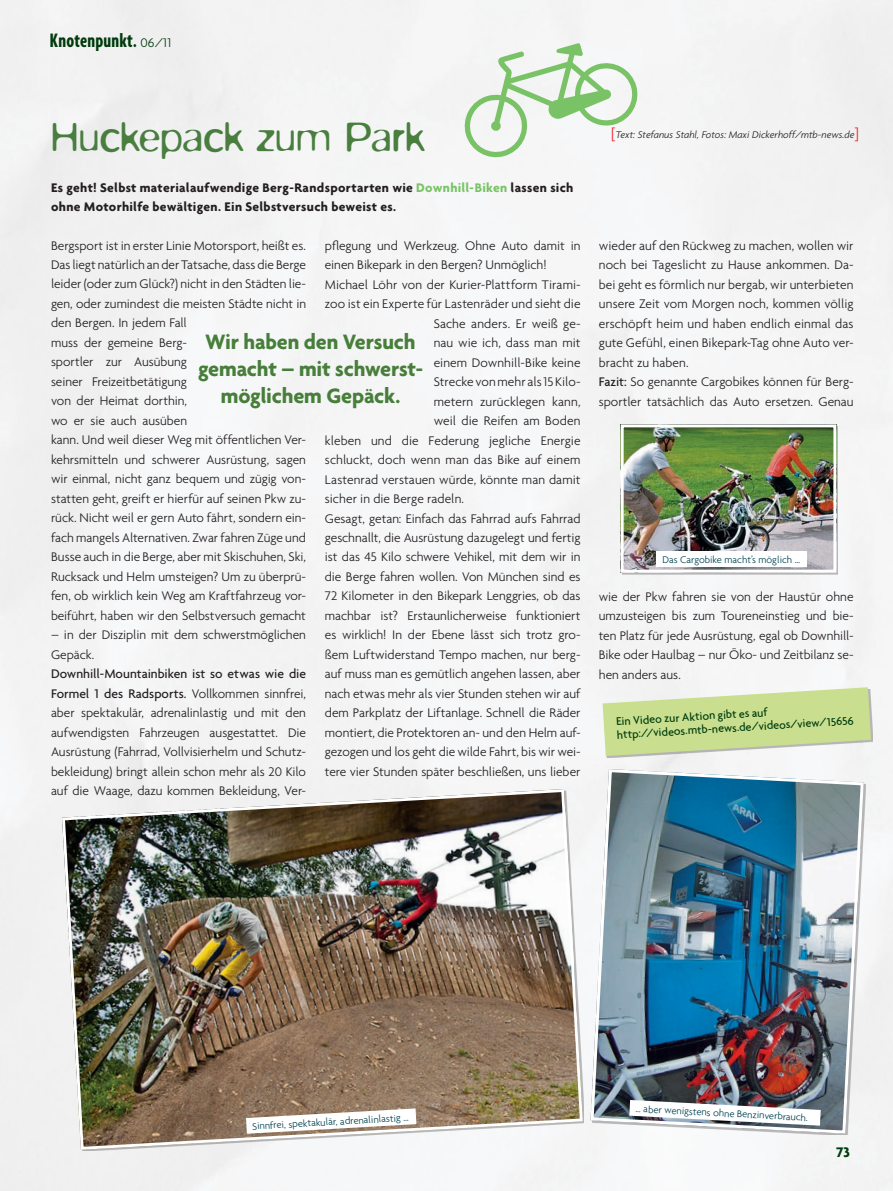
<style>
.page{position:relative;width:893px;height:1191px;background:#f4f5f5}
.page>*{position:absolute;margin:0;border:0;box-sizing:border-box;transform-origin:0 0}
.t1{font:300 46.5px "Blur";letter-spacing:-.01em;color:#497e3f}
.t2{font:700 22.5px/27px "Agenda";letter-spacing:-.01em;color:#477e3a;text-align:center}
.t3{font:700 extra-condensed 21px "Agenda";letter-spacing:.01em;color:#003b0d}
.t4{font:700 15px "Agenda";color:#003b0d}
.t5{font:300 13.5px/19.5px "Agenda";color:#231f20}
.t6{font:700 13.5px/19.5px "Agenda";letter-spacing:.02em;color:#231f20}
.t7{font:500 12px/13.8px "Agenda";color:#003b0d}
.t8{font:300 10.5px "Agenda";color:#004250}
.t9{font:italic 300 10.5px "Agenda";color:#231f20}
.s1{font-weight:300;font-stretch:normal;font-size:13.5px}
.s2{color:#79c366}
.s3{font-weight:500}
.s4{font-style:normal;font-size:15px;color:#ee1b29}
</style>
<div class="page">
<img style="left:589px;top:767px;width:276px;height:368px">
<div style="left:622px;top:426px;width:216px;height:148px;background:#231f20;opacity:.3"></div>
<img style="left:625px;top:428px;width:207px;height:140px">
<div style="left:621px;top:424px;width:215px;height:148px;border:3px solid #fff"></div>
<img style="left:61px;top:787px;width:523px;height:364px">
<svg style="left:461px;top:43px;width:180px;height:118px"></svg>
<div style="left:604px;top:688px;width:269px;height:69px;background:#231f20;opacity:.3"></div>
<svg style="left:603px;top:687px;width:268px;height:69px"></svg>
<svg style="left:246px;top:1108px;width:170px;height:25px"></svg>
<img style="left:629px;top:1100px;width:192px;height:25px">
<div style="left:656px;top:551px;width:150px;height:15px;background:#fff"></div>
<h3 class="t3" style="left:50px;top:28px;width:123px">Knotenpunkt. <span class="s1">06/11</span></h3>
<h1 class="t1" style="left:51px;top:110px;width:375px">Huckepack zum Park</h1>
<p class="t6" style="left:51px;top:177px;width:524px">Es geht! Selbst materialaufwendige Berg-Randsportarten wie <span class="s2">Downhill-Biken</span> lassen sich ohne Motorhilfe bewältigen. Ein Selbstversuch beweist es.</p>
<p class="t5" style="left:51px;top:235px;width:257px">Bergsport ist in erster Linie Motorsport, heißt es.<br>Das liegt natürlich an der Tatsache, dass die Berge leider (oder zum Glück?) nicht in den Städten lie&shy;gen, oder zumindest die meisten Städte nicht in den Bergen. In jedem Fall<br>muss der gemeine Berg-<br>sportler zur Ausübung<br>seiner Freizeitbetätigung<br>von der Heimat dorthin,<br>wo er sie auch ausüben<br>kann. Und weil dieser Weg mit öffentlichen Ver&shy;kehrsmitteln und schwerer Ausrüstung, sagen wir einmal, nicht ganz bequem und zügig von&shy;statten geht, greift er hierfür auf seinen Pkw zu&shy;rück. Nicht weil er gern Auto fährt, sondern ein&shy;fach mangels Alternativen. Zwar fahren Züge und Busse auch in die Berge, aber mit Skischuhen, Ski, Rucksack und Helm umsteigen? Um zu überprü&shy;fen, ob wirklich kein Weg am Kraftfahrzeug vor&shy;beiführt, haben wir den Selbstversuch gemacht</p>
<p class="t5" style="left:51px;top:625px;width:256px">– in der Disziplin mit dem schwerstmöglichen<br>Gepäck.</p>
<p class="t5" style="left:51px;top:664px;width:257px;text-align:justify"><span class="s3">Downhill-Mountainbiken ist so etwas wie die Formel 1 des Radsports.</span> Vollkommen sinnfrei, aber spektakulär, adrenalinlastig und mit den aufwendigsten Fahrzeugen ausgestattet. Die Ausrüstung (Fahrrad, Vollvisierhelm und Schutz&shy;bekleidung) bringt allein schon mehr als 20 Kilo auf die Waage, dazu kommen Bekleidung, Ver-</p>
<p class="t5" style="left:325px;top:235px;width:257px">pflegung und Werkzeug. Ohne Auto damit in</p>
<p class="t5" style="left:325px;top:255px;width:223px">einen Bikepark in den Bergen? Unmöglich!</p>
<p class="t5" style="left:325px;top:274px;width:257px">Michael Löhr von der Kurier-Plattform Tirami-</p>
<p class="t5" style="left:325px;top:294px;width:257px">zoo ist ein Experte für Lastenräder und sieht die</p>
<p class="t5" style="left:434px;top:313px;width:148px">Sache anders. Er weiß ge-</p>
<p class="t5" style="left:434px;top:333px;width:148px">nau wie ich, dass man mit</p>
<p class="t5" style="left:434px;top:352px;width:148px">einem Downhill-Bike keine</p>
<p class="t5" style="left:434px;top:372px;width:148px">Strecke von mehr als 15 Kilo-</p>
<p class="t5" style="left:434px;top:391px;width:148px">metern zurücklegen kann,</p>
<p class="t5" style="left:434px;top:411px;width:148px">weil die Reifen am Boden</p>
<p class="t5" style="left:325px;top:430px;width:257px">kleben und die Federung jegliche Energie</p>
<p class="t5" style="left:325px;top:450px;width:257px">schluckt, doch wenn man das Bike auf einem</p>
<p class="t5" style="left:325px;top:469px;width:257px">Lastenrad verstauen würde, könnte man damit</p>
<p class="t5" style="left:325px;top:489px;width:141px">sicher in die Berge radeln.</p>
<p class="t5" style="left:325px;top:508px;width:257px">Gesagt, getan: Einfach das Fahrrad aufs Fahrrad</p>
<p class="t5" style="left:325px;top:528px;width:257px">geschnallt, die Ausrüstung dazugelegt und fertig</p>
<p class="t5" style="left:325px;top:547px;width:257px">ist das 45 Kilo schwere Vehikel, mit dem wir in</p>
<p class="t5" style="left:325px;top:566px;width:257px">die Berge fahren wollen. Von München sind es</p>
<p class="t5" style="left:325px;top:586px;width:257px">72 Kilometer in den Bikepark Lenggries, ob das</p>
<p class="t5" style="left:325px;top:605px;width:257px">machbar ist? Erstaunlicherweise funktioniert</p>
<p class="t5" style="left:325px;top:625px;width:256px">es wirklich! In der Ebene lässt sich trotz gro-</p>
<p class="t5" style="left:325px;top:644px;width:257px">ßem Luftwiderstand Tempo machen, nur berg-</p>
<p class="t5" style="left:325px;top:664px;width:257px">auf muss man es gemütlich angehen lassen, aber</p>
<p class="t5" style="left:325px;top:683px;width:257px">nach etwas mehr als vier Stunden stehen wir auf</p>
<p class="t5" style="left:325px;top:703px;width:257px">dem Parkplatz der Liftanlage. Schnell die Räder</p>
<p class="t5" style="left:325px;top:722px;width:257px">montiert, die Protektoren an- und den Helm auf-</p>
<p class="t5" style="left:325px;top:742px;width:257px">gezogen und los geht die wilde Fahrt, bis wir wei-</p>
<p class="t5" style="left:325px;top:761px;width:257px">tere vier Stunden später beschließen, uns lieber</p>
<h2 class="t2" style="left:198px;top:328px;width:226px">Wir haben den Versuch gemacht – mit schwerst&shy;möglichem Gepäck.</h2>
<p class="t9" style="left:611px;top:129px;width:249px"><span class="s4">[</span>Text: Stefanus Stahl, Fotos: Maxi Dickerhoff/mtb-news.de<span class="s4">]</span></p>
<p class="t5" style="left:599px;top:235px;width:256px">wieder auf den Rückweg zu machen, wollen wir noch bei Tageslicht zu Hause ankommen. Da&shy;bei geht es förmlich nur bergab, wir unterbieten unsere Zeit vom Morgen noch, kommen völlig erschöpft heim und haben endlich einmal das gute Gefühl, einen Bikepark-Tag ohne Auto ver&shy;bracht zu haben.<br><span class="s3">Fazit:</span> So genannte Cargobikes können für Berg&shy;sportler tatsächlich das Auto ersetzen. Genau</p>
<p class="t8" style="left:662px;top:553px;width:139px">Das Cargobike macht’s möglich …</p>
<p class="t5" style="left:599px;top:586px;width:256px;text-align:justify">wie der Pkw fahren sie von der Haustür ohne umzusteigen bis zum Toureneinstieg und bie&shy;ten Platz für jede Ausrüstung, egal ob Downhill-Bike oder Haulbag – nur Öko- und Zeitbilanz se&shy;hen anders aus.</p>
<p class="t7" style="left:616px;top:715px;width:239px;rotate:-4deg">Ein Video zur Aktion gibt es auf http://videos.mtb-news.de/videos/view/15656</p>
<p class="t8" style="left:252px;top:1119px;width:158px;rotate:-3deg">Sinnfrei, spektakulär, adrenalinlastig …</p>
<p class="t8" style="left:636px;top:1102px;width:174px;rotate:3deg">… aber wenigstens ohne Benzinverbrauch.</p>
<p class="t4" style="left:836px;top:1143px;width:15px">73</p>
</div>
